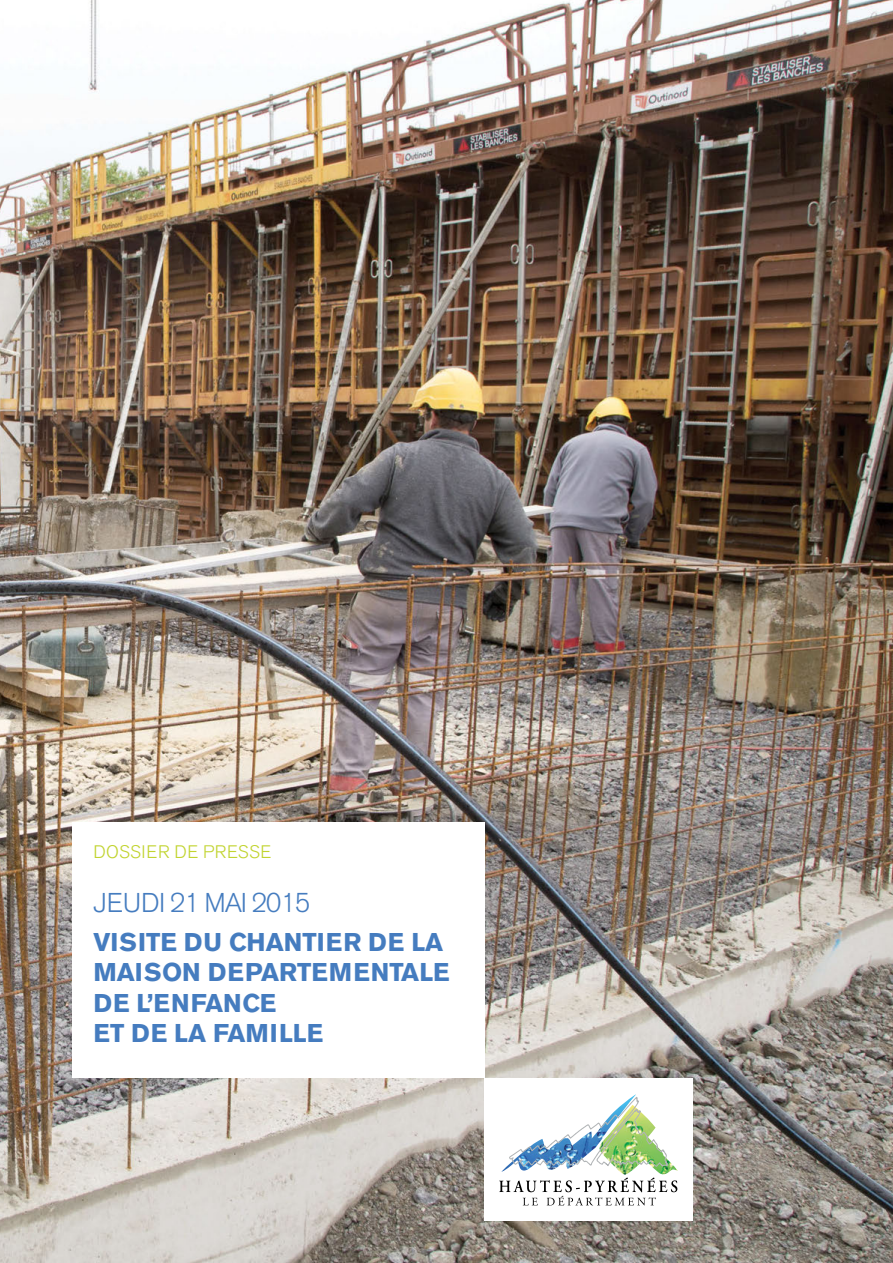
<style>
.page{position:relative;width:893px;height:1263px;background:#fff}
.page>*{position:absolute;margin:0;border:0;box-sizing:border-box;transform-origin:0 0}
.t1{font:300 27px "Akzidenz Grotesk BE";letter-spacing:-.05em;color:#457cbf}
.t2{font:700 25.5px/30.6px "Akzidenz Grotesk BE";color:#457cbf}
.t3{font:300 18px "Akzidenz Grotesk BE";letter-spacing:.02em;color:#c1d42f}
</style>
<div class="page">
<img style="left:0;top:0;width:893px;height:1263px">
<div style="left:72px;top:823px;width:413px;height:255px;background:#fff"></div>
<div style="left:485px;top:1078px;width:208px;height:142px;background:#fff"></div>
<img style="left:501px;top:1094px;width:135px;height:78px">
<img style="left:599px;top:1160px;width:79px;height:15px">
<img style="left:509px;top:1097px;width:159px;height:70px">
<svg style="left:499px;top:1177px;width:178px;height:28px"></svg>
<p class="t3" style="left:94px;top:841px;width:179px">DOSSIER DE PRESSE</p>
<p class="t1" style="left:94px;top:887px;width:218px">JEUDI 21 MAI 2015</p>
<p class="t2" style="left:94px;top:927px;width:358px">VISITE DU CHANTIER DE LA<br>MAISON DEPARTEMENTALE<br>DE L’ENFANCE<br>ET DE LA FAMILLE</p>
</div>
